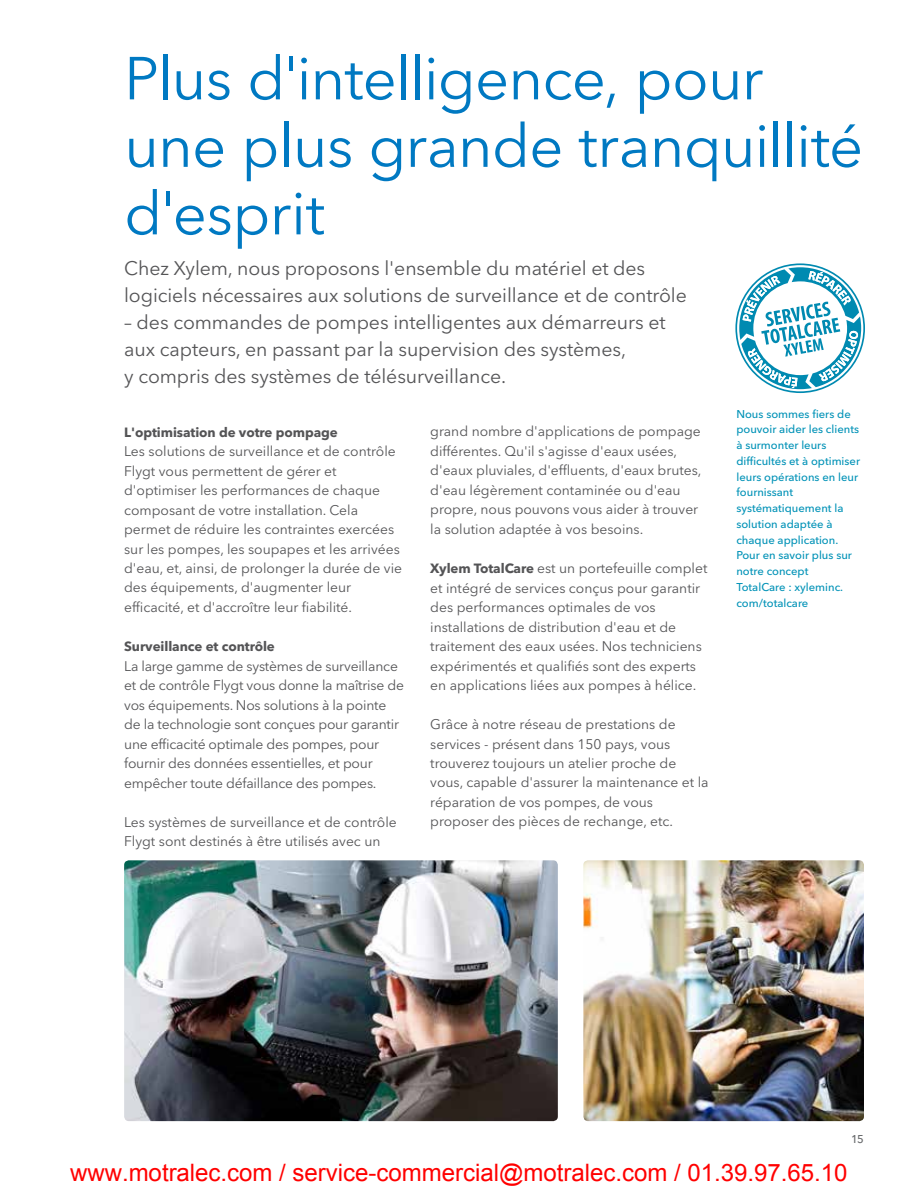
<style>
.page{position:relative;width:918px;height:1188px;background:#fff}
.page>*{position:absolute;margin:0;border:0;box-sizing:border-box;transform-origin:0 0}
.t1{font:60px/67.5px "Avenir Next LT Pro";letter-spacing:-.015em;color:#0079c2}
.t2{font:24px "Arial";color:#f00}
.t3{font:19.5px/27px "Avenir Next LT Pro";letter-spacing:-.005em;color:#545456}
.t4{font:13.8px/19.5px "Avenir Next LT Pro";color:#545456}
.t5{font:700 13.35px "Avenir Next LT Pro";letter-spacing:-.005em;color:#545456}
.t6{font:500 11.25px/15.8px "Avenir Next LT Pro";color:#0092b7}
.t7{font:500 11.25px "Avenir Next LT Pro";color:#656769}
.s1{font-weight:700;font-size:13.35px}
</style>
<div class="page">
<img style="left:124px;top:860px;width:434px;height:261px">
<img style="left:583px;top:860px;width:281px;height:261px">
<svg style="left:735px;top:263px;width:130px;height:130px"></svg>
<h1 class="t1" style="left:124px;top:45px;width:741px">Plus d'intelligence, pour une plus grande tranquillité d'esprit</h1>
<h3 class="t3" style="left:124px;top:255px;width:564px">Chez Xylem, nous proposons l'ensemble du matériel et des logiciels nécessaires aux solutions de surveillance et de contrôle</h3>
<h3 class="t3" style="left:124px;top:309px;width:543px">– des commandes de pompes intelligentes aux démarreurs et aux capteurs, en passant par la supervision des systèmes,<br>y compris des systèmes de télésurveillance.</h3>
<p class="t5" style="left:124px;top:424px;width:215px">L'optimisation de votre pompage</p>
<p class="t4" style="left:124px;top:441px;width:279px">Les solutions de surveillance et de contrôle Flygt vous permettent de gérer et d'optimiser les performances de chaque composant de votre installation. Cela permet de réduire les contraintes exercées sur les pompes, les soupapes et les arrivées d'eau, et, ainsi, de prolonger la durée de vie des équipements, d'augmenter leur efficacité, et d'accroître leur fiabilité.</p>
<p class="t5" style="left:124px;top:638px;width:152px">Surveillance et contrôle</p>
<p class="t4" style="left:124px;top:656px;width:281px">La large gamme de systèmes de surveillance et de contrôle Flygt vous donne la maîtrise de vos équipements. Nos solutions à la pointe de la technologie sont conçues pour garantir une efficacité optimale des pompes, pour fournir des données essentielles, et pour empêcher toute défaillance des pompes.</p>
<p class="t4" style="left:124px;top:812px;width:274px">Les systèmes de surveillance et de contrôle<br>Flygt sont destinés à être utilisés avec un</p>
<p class="t4" style="left:430px;top:422px;width:273px">grand nombre d'applications de pompage différentes. Qu'il s'agisse d'eaux usées, d'eaux pluviales, d'effluents, d'eaux brutes, d'eau légèrement contaminée ou d'eau propre, nous pouvons vous aider à trouver la solution adaptée à vos besoins.</p>
<p class="t4" style="left:430px;top:558px;width:279px"><span class="s1">Xylem TotalCare</span> est un portefeuille complet et intégré de services conçus pour garantir des performances optimales de vos installations de distribution d'eau et de traitement des eaux usées. Nos techniciens expérimentés et qualifiés sont des experts en applications liées aux pompes à hélice.</p>
<p class="t4" style="left:430px;top:714px;width:280px">Grâce à notre réseau de prestations de services - présent dans 150 pays, vous trouverez toujours un atelier proche de vous, capable d'assurer la maintenance et la réparation de vos pompes, de vous proposer des pièces de rechange, etc.</p>
<p class="t6" style="left:736px;top:406px;width:125px">Nous sommes fiers de pouvoir aider les clients à surmonter leurs difficultés et à optimiser leurs opérations en leur fournissant systématiquement la solution adaptée à chaque application.<br>Pour en savoir plus sur notre concept<br>TotalCare : xyleminc. com/totalcare</p>
<p class="t7" style="left:851px;top:1132px;width:14px">15</p>
<h2 class="t2" style="left:70px;top:1164px;width:779px">www.motralec.com / service-commercial@motralec.com / 01.39.97.65.10</h2>
</div>
